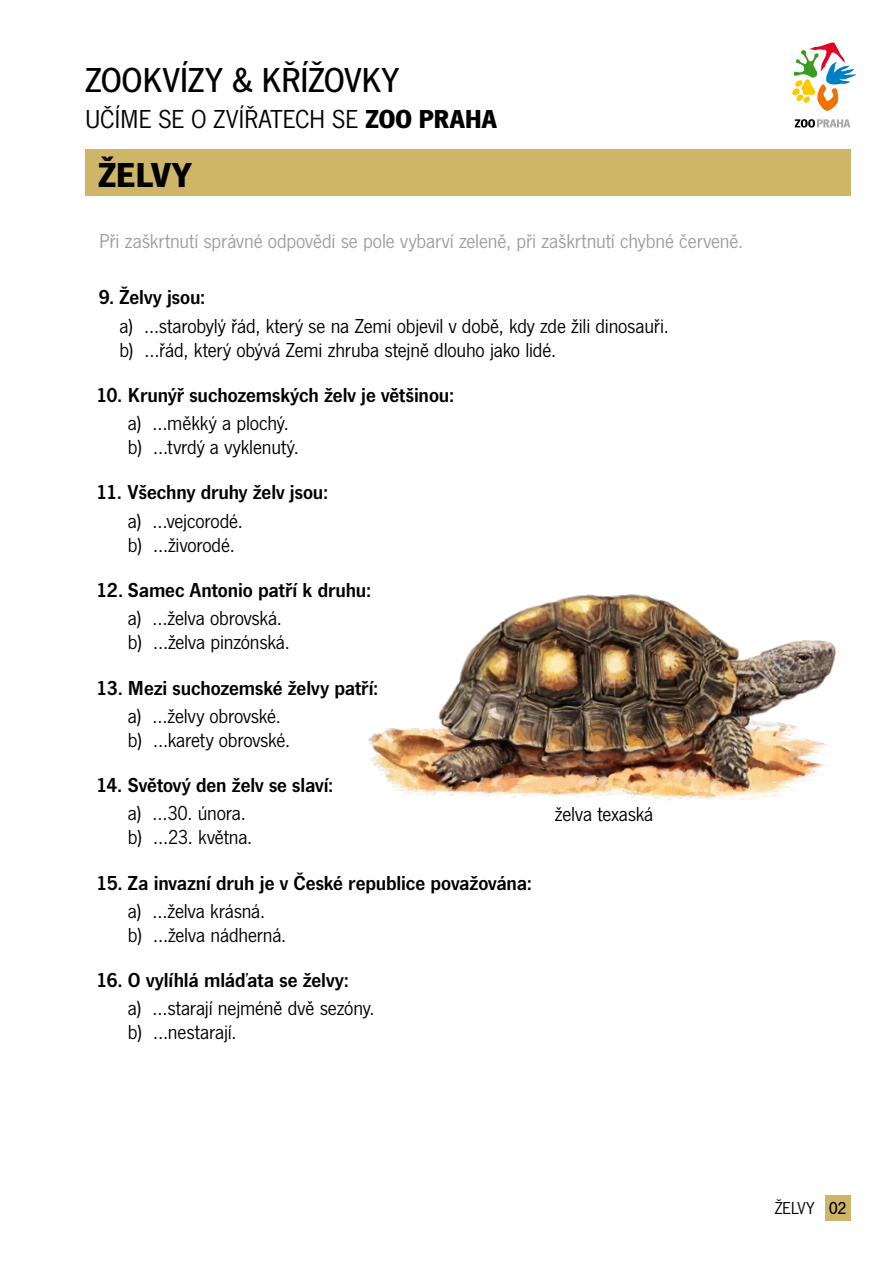
<style>
.page{position:relative;width:893px;height:1263px;background:#fff}
.page>*{position:absolute;margin:0;border:0;box-sizing:border-box;transform-origin:0 0}
.t1{font:500 36px "News Got";letter-spacing:-.005em;color:#000}
.t2{font:700 36px "News Got";letter-spacing:-.015em;color:#000}
.t3{font:27px "News Got";letter-spacing:-.01em;color:#000}
.t4{font:21px/24px "News Got";letter-spacing:-.01em;color:#000}
.t5{font:21px "News Got Dem";letter-spacing:-.005em;color:#000}
.t6{font:21px "News Got";letter-spacing:-.005em;color:#9d9e9e}
.t7{font:18px "News Got";letter-spacing:-.02em;color:#000}
.t8{font:500 18px "News Got";color:#000}
.s1{font-weight:700}
</style>
<div class="page">
<svg style="left:795px;top:119px;width:55px;height:9px"></svg>
<svg style="left:792px;top:42px;width:64px;height:69px"></svg>
<div style="left:85px;top:149px;width:765px;height:47px;background:#ceb567"></div>
<div style="left:825px;top:1195px;width:25px;height:25px;background:#ceb567"></div>
<img style="left:368px;top:594px;width:468px;height:206px">
<h1 class="t1" style="left:85px;top:60px;width:316px">ZOOKVÍZY &amp; KŘÍŽOVKY</h1>
<p class="t3" style="left:85px;top:104px;width:414px">UČÍME SE O ZVÍŘATECH SE <span class="s1">ZOO PRAHA</span></p>
<h1 class="t2" style="left:98px;top:154px;width:95px">ŽELVY</h1>
<p class="t6" style="left:99px;top:229px;width:646px">Při zaškrtnutí správné odpovědi se pole vybarví zeleně, při zaškrtnutí chybné červeně.</p>
<p class="t5" style="left:99px;top:285px;width:108px">9. Želvy jsou:</p>
<p class="t4" style="left:119px;top:314px;width:551px">a) …starobylý řád, který se na Zemi objevil v době, kdy zde žili dinosauři. b) …řád, který obývá Zemi zhruba stejně dlouho jako lidé.</p>
<p class="t5" style="left:96px;top:383px;width:359px">10. Krunýř suchozemských želv je většinou:</p>
<p class="t4" style="left:128px;top:412px;width:172px">a) …měkký a plochý. b) …tvrdý a vyklenutý.</p>
<p class="t5" style="left:96px;top:480px;width:233px">11. Všechny druhy želv jsou:</p>
<p class="t4" style="left:128px;top:509px;width:116px">a) …vejcorodé. b) …živorodé.</p>
<p class="t5" style="left:96px;top:578px;width:276px">12. Samec Antonio patří k druhu:</p>
<p class="t4" style="left:128px;top:607px;width:163px">a) …želva obrovská. b) …želva pinzónská.</p>
<p class="t5" style="left:96px;top:675px;width:284px">13. Mezi suchozemské želvy patří:</p>
<p class="t4" style="left:128px;top:704px;width:164px">a) …želvy obrovské. b) …karety obrovské.</p>
<p class="t5" style="left:96px;top:773px;width:239px">14. Světový den želv se slaví:</p>
<p class="t4" style="left:128px;top:802px;width:126px">a) …30. února. b) …23. května.</p>
<p class="t5" style="left:96px;top:870px;width:437px">15. Za invazní druh je v České republice považována:</p>
<p class="t4" style="left:128px;top:899px;width:160px">a) …želva krásná.<br>b) …želva nádherná.</p>
<p class="t5" style="left:96px;top:968px;width:254px">16. O vylíhlá mláďata se želvy:</p>
<p class="t4" style="left:128px;top:997px;width:248px">a) …starají nejméně dvě sezóny. b) …nestarají.</p>
<p class="t4" style="left:555px;top:803px;width:100px">želva texaská</p>
<p class="t7" style="left:775px;top:1198px;width:41px">ŽELVY</p>
<p class="t8" style="left:829px;top:1198px;width:19px">02</p>
</div>
